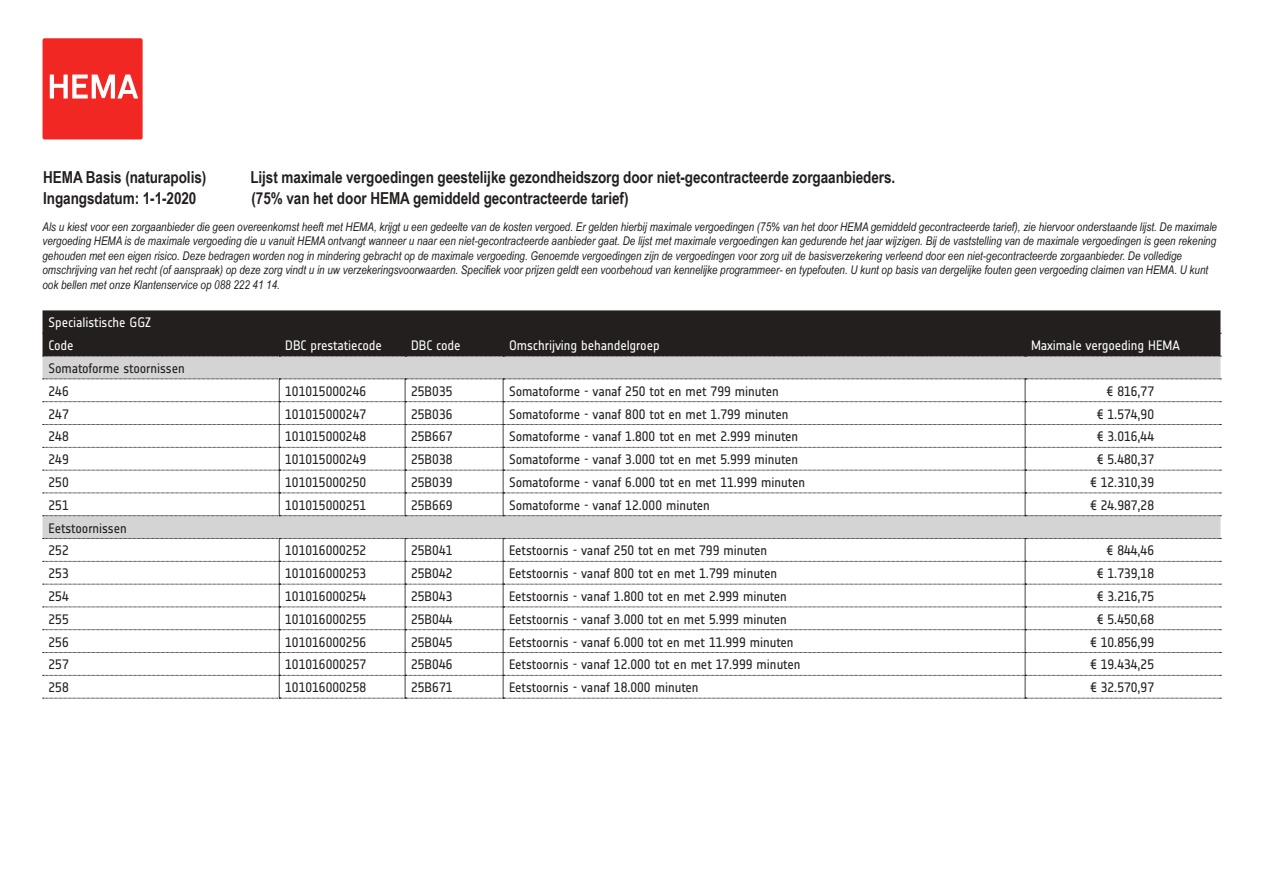
<style>
.page{position:relative;width:1263px;height:893px;background:#fff}
.page>*{position:absolute;margin:0;border:0;box-sizing:border-box;transform-origin:0 0}
.t1{font:700 16.5px "Arial Narrow";letter-spacing:-.005em;color:#241f1f}
.t2{font:13.5px/22.8px "Notes Regular Tf";color:#241f1f}
.t3{font:13.5px/22.8px "Notes Regular Tf";letter-spacing:-.005em;color:#fff}
.t4{font:italic 12px/14.4px "Arial Narrow";color:#241f1f}
</style>
<div class="page">
<div style="left:43px;top:310px;width:1177px;height:46px;background:#241f1f"></div>
<svg style="left:43px;top:333px;width:1178px;height:1px"></svg>
<div style="left:43px;top:38px;width:100px;height:101px;background:#f02723;border-radius:2px"></div>
<svg style="left:50px;top:75px;width:88px;height:24px"></svg>
<div style="left:43px;top:357px;width:1177px;height:181px;background:#d5d4d5"></div>
<svg style="left:43px;top:356px;width:1178px;height:1px"></svg>
<svg style="left:43px;top:379px;width:1178px;height:137px"></svg>
<svg style="left:43px;top:538px;width:1178px;height:161px"></svg>
<p class="t1" style="left:43px;top:165px;width:165px">HEMA Basis (naturapolis)</p>
<p class="t1" style="left:250px;top:165px;width:646px">Lijst maximale vergoedingen geestelijke gezondheidszorg door niet-gecontracteerde zorgaanbieders.</p>
<p class="t1" style="left:43px;top:186px;width:155px">Ingangsdatum: 1-1-2020</p>
<p class="t1" style="left:252px;top:186px;width:378px">(75% van het door HEMA gemiddeld gecontracteerde tarief)</p>
<p class="t4" style="left:43px;top:219px;width:1176px">Als u kiest voor een zorgaanbieder die geen overeenkomst heeft met HEMA, krijgt u een gedeelte van de kosten vergoed. Er gelden hierbij maximale vergoedingen (75% van het door HEMA gemiddeld gecontracteerde tarief), zie hiervoor onderstaande lijst. De maximale vergoeding HEMA is de maximale vergoeding die u vanuit HEMA ontvangt wanneer u naar een niet-gecontracteerde aanbieder gaat. De lijst met maximale vergoedingen kan gedurende het jaar wijzigen. Bij de vaststelling van de maximale vergoedingen is geen rekening gehouden met een eigen risico. Deze bedragen worden nog in mindering gebracht op de maximale vergoeding. Genoemde vergoedingen zijn de vergoedingen voor zorg uit de basisverzekering verleend door een niet-gecontracteerde zorgaanbieder. De volledige omschrijving van het recht (of aanspraak) op deze zorg vindt u in uw verzekeringsvoorwaarden. Specifiek voor prijzen geldt een voorbehoud van kennelijke programmeer- en typefouten. U kunt op basis van dergelijke fouten geen vergoeding claimen van HEMA. U kunt ook bellen met onze Klantenservice op 088 222 41 14.</p>
<p class="t3" style="left:49px;top:311px;width:104px">Specialistische GGZ<br>Code</p>
<p class="t2" style="left:49px;top:357px;width:138px">Somatoforme stoornissen<br>246</p>
<p class="t3" style="left:285px;top:334px;width:98px">DBC prestatiecode</p>
<p class="t3" style="left:411px;top:334px;width:51px">DBC code</p>
<p class="t3" style="left:509px;top:334px;width:152px">Omschrijving behandelgroep</p>
<p class="t3" style="left:1031px;top:334px;width:150px">Maximale vergoeding HEMA</p>
<p class="t2" style="left:285px;top:380px;width:82px">101015000246</p>
<p class="t2" style="left:411px;top:380px;width:43px">25B035</p>
<p class="t2" style="left:509px;top:380px;width:271px">Somatoforme - vanaf 250 tot en met 799 minuten</p>
<p class="t2" style="left:1106px;top:380px;width:49px">€ 816,77</p>
<p class="t2" style="left:49px;top:403px;width:22px">247</p>
<p class="t2" style="left:285px;top:403px;width:82px">101015000247</p>
<p class="t2" style="left:411px;top:403px;width:43px">25B036</p>
<p class="t2" style="left:509px;top:403px;width:281px">Somatoforme - vanaf 800 tot en met 1.799 minuten</p>
<p class="t2" style="left:1097px;top:403px;width:59px">€ 1.574,90</p>
<p class="t2" style="left:49px;top:425px;width:22px">248</p>
<p class="t2" style="left:285px;top:425px;width:82px">101015000248</p>
<p class="t2" style="left:411px;top:425px;width:43px">25B667</p>
<p class="t2" style="left:509px;top:425px;width:291px">Somatoforme - vanaf 1.800 tot en met 2.999 minuten</p>
<p class="t2" style="left:1097px;top:425px;width:59px">€ 3.016,44</p>
<p class="t2" style="left:49px;top:448px;width:22px">249</p>
<p class="t2" style="left:285px;top:448px;width:82px">101015000249</p>
<p class="t2" style="left:411px;top:448px;width:43px">25B038</p>
<p class="t2" style="left:509px;top:448px;width:291px">Somatoforme - vanaf 3.000 tot en met 5.999 minuten</p>
<p class="t2" style="left:1097px;top:448px;width:59px">€ 5.480,37</p>
<p class="t2" style="left:49px;top:471px;width:22px">250</p>
<p class="t2" style="left:285px;top:471px;width:82px">101015000250</p>
<p class="t2" style="left:411px;top:471px;width:43px">25B039</p>
<p class="t2" style="left:509px;top:471px;width:297px">Somatoforme - vanaf 6.000 tot en met 11.999 minuten</p>
<p class="t2" style="left:1090px;top:471px;width:66px">€ 12.310,39</p>
<p class="t2" style="left:49px;top:494px;width:22px">251</p>
<p class="t2" style="left:285px;top:494px;width:82px">101015000251</p>
<p class="t2" style="left:411px;top:494px;width:43px">25B669</p>
<p class="t2" style="left:509px;top:494px;width:202px">Somatoforme - vanaf 12.000 minuten</p>
<p class="t2" style="left:1090px;top:494px;width:66px">€ 24.987,28</p>
<p class="t2" style="left:49px;top:517px;width:80px">Eetstoornissen<br>252</p>
<p class="t2" style="left:285px;top:539px;width:82px">101016000252</p>
<p class="t2" style="left:411px;top:539px;width:43px">25B041</p>
<p class="t2" style="left:509px;top:539px;width:260px">Eetstoornis - vanaf 250 tot en met 799 minuten</p>
<p class="t2" style="left:1106px;top:539px;width:49px">€ 844,46</p>
<p class="t2" style="left:49px;top:562px;width:22px">253</p>
<p class="t2" style="left:285px;top:562px;width:82px">101016000253</p>
<p class="t2" style="left:411px;top:562px;width:43px">25B042</p>
<p class="t2" style="left:509px;top:562px;width:270px">Eetstoornis - vanaf 800 tot en met 1.799 minuten</p>
<p class="t2" style="left:1097px;top:562px;width:59px">€ 1.739,18</p>
<p class="t2" style="left:49px;top:585px;width:22px">254</p>
<p class="t2" style="left:285px;top:585px;width:82px">101016000254</p>
<p class="t2" style="left:411px;top:585px;width:43px">25B043</p>
<p class="t2" style="left:509px;top:585px;width:279px">Eetstoornis - vanaf 1.800 tot en met 2.999 minuten</p>
<p class="t2" style="left:1097px;top:585px;width:59px">€ 3.216,75</p>
<p class="t2" style="left:49px;top:608px;width:22px">255</p>
<p class="t2" style="left:285px;top:608px;width:82px">101016000255</p>
<p class="t2" style="left:411px;top:608px;width:43px">25B044</p>
<p class="t2" style="left:509px;top:608px;width:279px">Eetstoornis - vanaf 3.000 tot en met 5.999 minuten</p>
<p class="t2" style="left:1097px;top:608px;width:59px">€ 5.450,68</p>
<p class="t2" style="left:49px;top:631px;width:22px">256</p>
<p class="t2" style="left:285px;top:631px;width:82px">101016000256</p>
<p class="t2" style="left:411px;top:631px;width:43px">25B045</p>
<p class="t2" style="left:509px;top:631px;width:286px">Eetstoornis - vanaf 6.000 tot en met 11.999 minuten</p>
<p class="t2" style="left:1090px;top:631px;width:66px">€ 10.856,99</p>
<p class="t2" style="left:49px;top:653px;width:22px">257</p>
<p class="t2" style="left:285px;top:653px;width:82px">101016000257</p>
<p class="t2" style="left:411px;top:653px;width:43px">25B046</p>
<p class="t2" style="left:509px;top:653px;width:293px">Eetstoornis - vanaf 12.000 tot en met 17.999 minuten</p>
<p class="t2" style="left:1090px;top:653px;width:66px">€ 19.434,25</p>
<p class="t2" style="left:49px;top:676px;width:22px">258</p>
<p class="t2" style="left:285px;top:676px;width:82px">101016000258</p>
<p class="t2" style="left:411px;top:676px;width:43px">25B671</p>
<p class="t2" style="left:509px;top:676px;width:191px">Eetstoornis - vanaf 18.000 minuten</p>
<p class="t2" style="left:1090px;top:676px;width:66px">€ 32.570,97</p>
</div>
